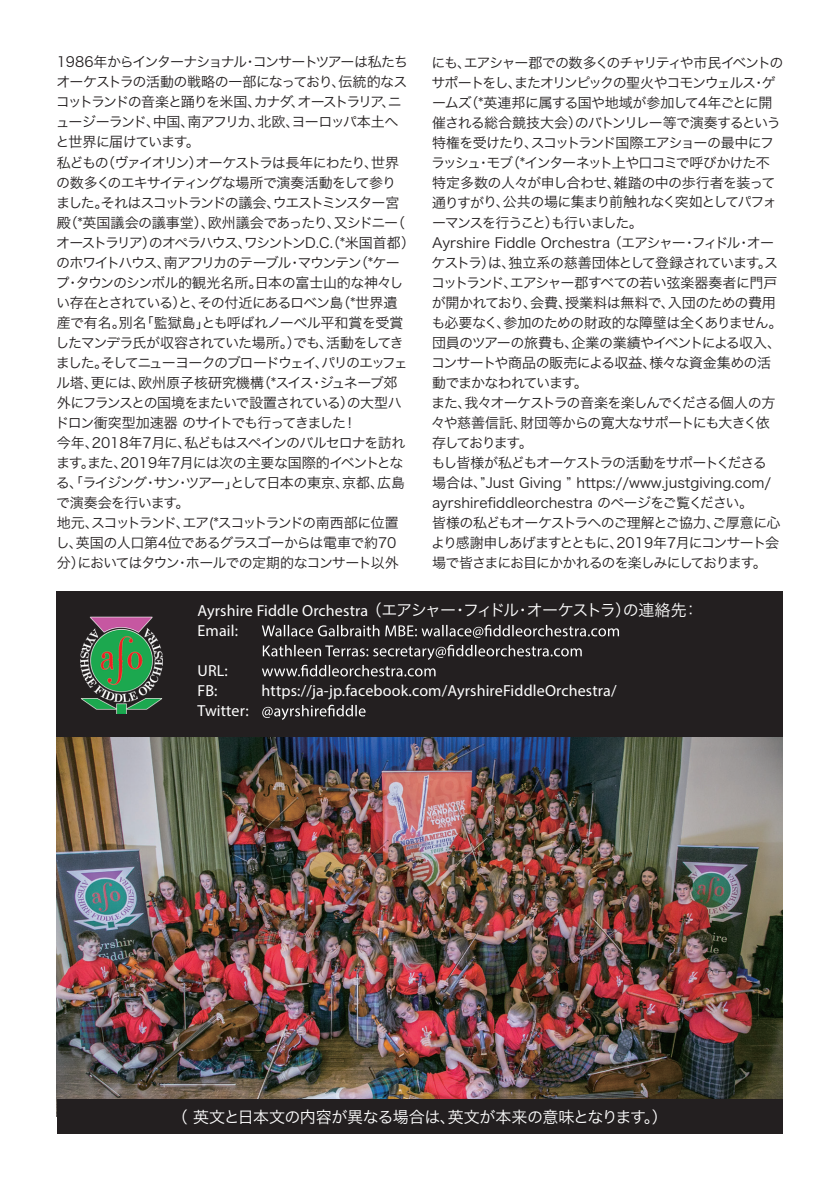
<style>
.page{position:relative;width:840px;height:1191px;background:#fff}
.page>*{position:absolute;margin:0;border:0;box-sizing:border-box;transform-origin:0 0}
.t1{font:16px/20px "Myriad Pro";letter-spacing:.01em;color:#fff}
.t2{font:16px "Hira Kaku Pro W3";letter-spacing:-.08em;color:#fff}
.t3{font:16px "Hira Kaku Pro W3";letter-spacing:-.045em;color:#fff}
.t4{font:14px/20px "Hira Kaku Pro W3";letter-spacing:-.065em;color:#231f20}
.s1{font-family:"Myriad Pro"}
</style>
<div class="page">
<div style="left:57px;top:591px;width:725px;height:153px;background:#231f20"></div>
<img style="left:57px;top:737px;width:725px;height:362px">
<div style="left:57px;top:1099px;width:725px;height:35px;background:#231f20"></div>
<img style="left:80px;top:616px;width:83px;height:98px">
<svg style="left:262px;top:625px;width:356px;height:13px"></svg>
<svg style="left:262px;top:645px;width:319px;height:31px"></svg>
<svg style="left:262px;top:705px;width:103px;height:15px"></svg>
<p class="t4" style="left:55px;top:51px;width:361px">1986年からインターナショナル・コンサートツアーは私たちオーケストラの活動の戦略の一部になっており、伝統的なスコットランドの音楽と踊りを米国、カナダ、オーストラリア、ニュージーランド、中国、南アフリカ、北欧、ヨーロッパ本土へと世界に届けています。<br>私どもの（ヴァイオリン）オーケストラは長年にわたり、世界の数多くのエキサイティングな場所で演奏活動をして参り<br>ました。それはスコットランドの議会、ウエストミンスター宮殿（*英国議会の議事堂）、欧州議会であったり、又シドニー（オーストラリア）のオペラハウス、ワシントンD.C（. *米国首都）のホワイトハウス、南アフリカのテーブル・マウンテン（*ケープ・タウンのシンボル的観光名所。日本の富士山的な神々しい存在とされている）と、その付近にあるロベン島（*世界遺<br>産で有名。別名「監獄島」とも呼ばれノーベル平和賞を受賞したマンデラ氏が収容されていた場所。）でも、活動をしてきました。そしてニューヨークのブロードウェイ、パリのエッフェル塔、更には、欧州原子核研究機構（*スイス・ジュネーブ郊<br>外にフランスとの国境をまたいで設置されている）の大型ハドロン衝突型加速器のサイトでも行ってきました！<br>今年、2018年7月に、私どもはスペインのバルセロナを訪れます。また、2019年7月には次の主要な国際的イベントとなる「、ライジング・サン・ツアー」として日本の東京、京都、広島で演奏会を行います。<br>地元、スコットランド、エア(*スコットランドの南西部に位置<br>し、英国の人口第4位であるグラスゴーからは電車で約70<br>分）においてはタウン・ホールでの定期的なコンサート以外</p>
<p class="t4" style="left:431px;top:51px;width:353px">にも、エアシャー郡での数多くのチャリティや市民イベントのサポートをし、またオリンピックの聖火やコモンウェルス・ゲームズ（*英連邦に属する国や地域が参加して4年ごとに開催される総合競技大会）のバトンリレー等で演奏するという特権を受けたり、スコットランド国際エアショーの最中にフラッシュ・モブ（*インターネット上や口コミで呼びかけた不特定多数の人々が申し合わせ、雑踏の中の歩行者を装って通りすがり、公共の場に集まり前触れなく突如としてパフォーマンスを行うこと）も行いました。<br>Ayrshire Fiddle Orchestra（エアシャー・フィドル・オーケストラ）は、独立系の慈善団体として登録されています。スコットランド、エアシャー郡すべての若い弦楽器奏者に門戸が開かれており、会費、授業料は無料で、入団のための費用も必要なく、参加のための財政的な障壁は全くありません。団員のツアーの旅費も、企業の業績やイベントによる収入、コンサートや商品の販売による収益、様々な資金集めの活動でまかなわれています。<br>また、我々オーケストラの音楽を楽しんでくださる個人の方々や慈善信託、財団等からの寛大なサポートにも大きく依存しております。<br>もし皆様が私どもオーケストラの活動をサポートくださる場合は、”Just Giving ” https://www.justgiving.com/ ayrshirefiddleorchestra のページをご覧ください。<br>皆様の私どもオーケストラへのご理解とご協力、ご厚意に心より感謝申しあげますとともに、2019年7月にコンサート会場で皆さまにお目にかかれるのを楽しみにしております。</p>
<p class="t2" style="left:197px;top:596px;width:502px"><span class="s1">Ayrshire Fiddle Orchestra</span>（エアシャー・フィドル・オーケストラ）の連絡先：</p>
<p class="t1" style="left:197px;top:620px;width:42px">Email:</p>
<p class="t1" style="left:197px;top:660px;width:32px">URL:<br>FB:</p>
<p class="t1" style="left:261px;top:680px;width:356px">https://ja-jp.facebook.com/AyrshireFiddleOrchestra/</p>
<p class="t1" style="left:197px;top:700px;width:53px">Twitter:</p>
<p class="t3" style="left:172px;top:1102px;width:497px">（ 英文と日本文の内容が異なる場合は、英文が本来の意味となります。）</p>
</div>
